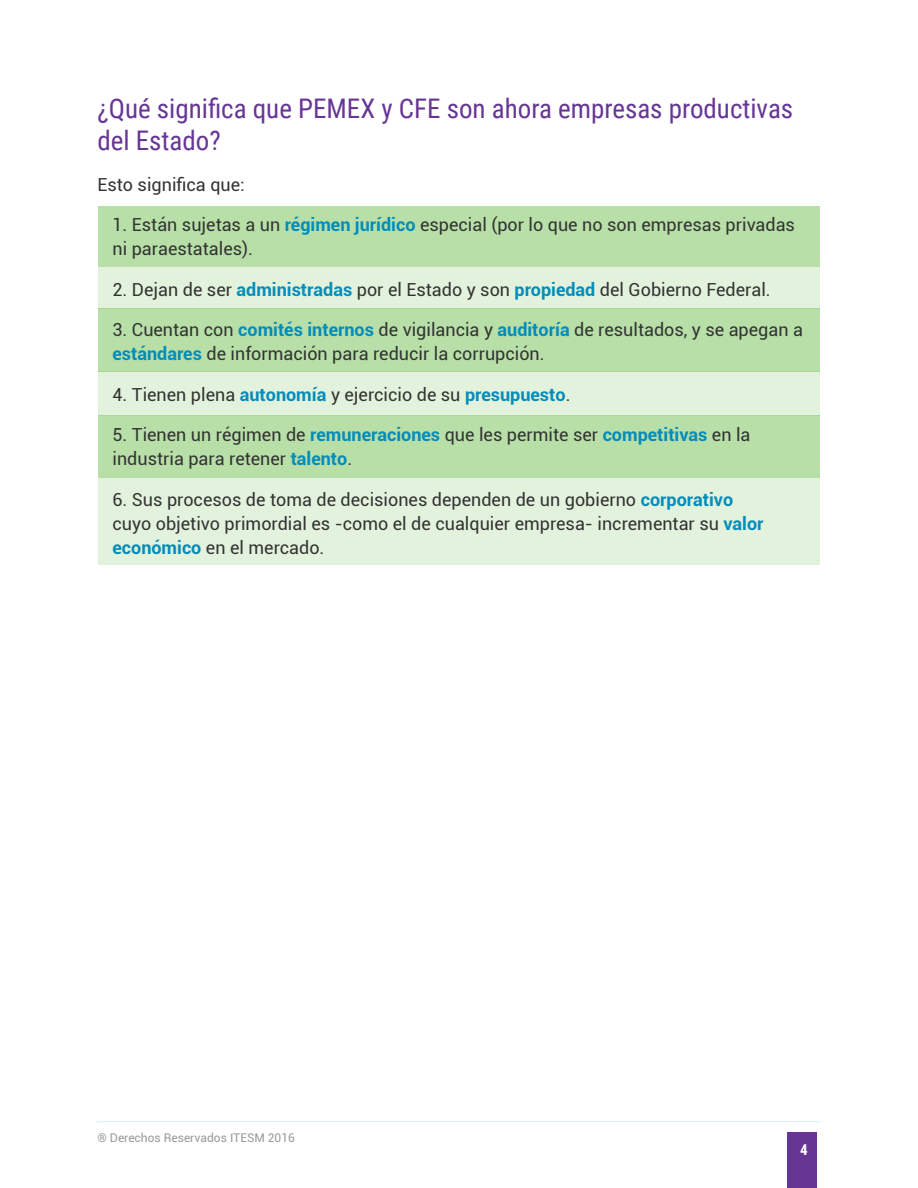
<style>
.page{position:relative;width:918px;height:1188px;background:#fff}
.page>*{position:absolute;margin:0;border:0;box-sizing:border-box;transform-origin:0 0}
.Heading_2{font:27px/32.4px "Roboto Condensed";color:#673695}
.Body_Paragraph{font:18px/24px "Roboto";color:#333}
.page_number{font:700 15px "Roboto Condensed";color:#fff}
.t1{font:12px "Roboto";color:#999}
.s1{font-weight:700;color:#038cbb}
</style>
<div class="page">
<div style="left:788px;top:1133px;width:29px;height:55px;background:#673695"></div>
<div style="left:98px;top:267px;width:722px;height:42px;background:#e2f2dc"></div>
<div style="left:98px;top:416px;width:722px;height:62px;background:#b7dfa7"></div>
<div style="left:98px;top:309px;width:722px;height:63px;background:#b7dfa7"></div>
<div style="left:98px;top:206px;width:722px;height:61px;background:#b7dfa7"></div>
<div style="left:98px;top:371px;width:722px;height:45px;background:#e2f2dc"></div>
<div style="left:98px;top:478px;width:722px;height:88px;background:#e2f2dc"></div>
<p class="Heading_2" style="left:98px;top:91px;width:697px">¿Qué significa que PEMEX y CFE son ahora empresas productivas del Estado?</p>
<p class="Body_Paragraph" style="left:98px;top:172px;width:149px">Esto significa que:</p>
<p class="Body_Paragraph" style="left:112px;top:212px;width:684px">1. Están sujetas a un <span class="s1">régimen jurídico</span> especial (por lo que no son empresas privadas ni paraestatales).</p>
<p class="Body_Paragraph" style="left:112px;top:277px;width:660px">2. Dejan de ser <span class="s1">administradas</span> por el Estado y son <span class="s1">propiedad</span> del Gobierno Federal.</p>
<p class="Body_Paragraph" style="left:112px;top:317px;width:692px">3. Cuentan con <span class="s1">comités internos</span> de vigilancia y <span class="s1">auditoría</span> de resultados, y se apegan a <span class="s1">estándares</span> de información para reducir la corrupción.</p>
<p class="Body_Paragraph" style="left:112px;top:382px;width:459px">4. Tienen plena <span class="s1">autonomía</span> y ejercicio de su <span class="s1">presupuesto</span>.</p>
<p class="Body_Paragraph" style="left:112px;top:422px;width:639px">5. Tienen un régimen de <span class="s1">remuneraciones</span> que les permite ser <span class="s1">competitivas</span> en la industria para retener <span class="s1">talento</span>.</p>
<p class="Body_Paragraph" style="left:112px;top:487px;width:653px">6. Sus procesos de toma de decisiones dependen de un gobierno <span class="s1">corporativo </span>cuyo objetivo primordial es -como el de cualquier empresa- incrementar su <span class="s1">valor económico</span> en el mercado.</p>
<p class="t1" style="left:98px;top:1129px;width:199px">® Derechos Reservados ITESM 2016</p>
<p class="page_number" style="left:800px;top:1140px;width:9px">4</p>
</div>
